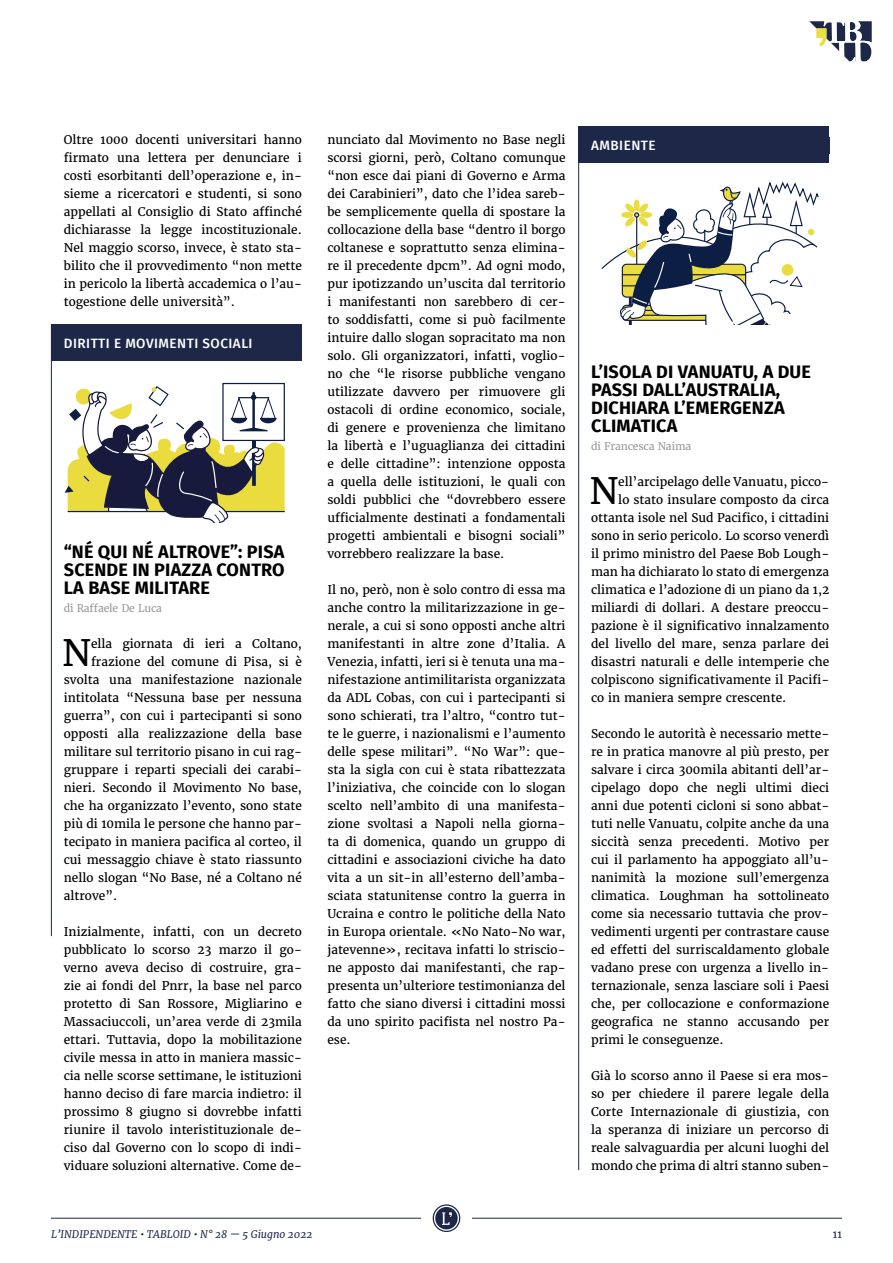
<style>
.page{position:relative;width:893px;height:1263px;background:#fff}
.page>*{position:absolute;margin:0;border:0;box-sizing:border-box;transform-origin:0 0}
.t1{font:36.15px "Merriweather";color:#000}
.t2{font:700 18px/18px "Fira Sans";letter-spacing:.01em;color:#000;text-align:justify}
.t3{font:500 13.5px "Fira Sans";letter-spacing:.035em;color:#fff}
.t4{font:12px/18px "Merriweather";color:#000;text-align:justify}
.t5{font:italic 10.5px "Merriweather";color:#1d2849}
.t6{font:10.5px "Merriweather";letter-spacing:-.015em;color:#9d9d9c}
.t7{font:10.5px "Merriweather";color:#1d2849}
</style>
<div class="page">
<hr style="left:51px;top:1218px;width:370px;height:1px;background:#1d2849">
<hr style="left:472px;top:1218px;width:370px;height:1px;background:#1d2849">
<svg style="left:433px;top:1204px;width:27px;height:28px"></svg>
<svg style="left:809px;top:21px;width:63px;height:41px"></svg>
<div style="left:51px;top:324px;width:251px;height:36px;background:#1d2849"></div>
<hr style="left:51px;top:324px;width:1px;height:612px;background:#1d2849">
<div style="left:222px;top:383px;width:63px;height:58px;border:1px solid #0c1e44"></div>
<svg style="left:65px;top:386px;width:220px;height:136px"></svg>
<div style="left:578px;top:126px;width:251px;height:36px;background:#1d2849"></div>
<hr style="left:578px;top:126px;width:1px;height:1044px;background:#1d2849">
<svg style="left:601px;top:181px;width:218px;height:144px"></svg>
<p class="t4" style="left:64px;top:131px;width:240px">Oltre 1000 docenti universitari hanno firmato una lettera per denunciare i costi esorbitanti dell’operazione e, in&shy;sieme a ricercatori e studenti, si sono appellati al Consiglio di Stato affinché dichiarasse la legge incostituzionale.<br>Nel maggio scorso, invece, è stato sta&shy;bilito che il provvedimento “non mette in pericolo la libertà accademica o l’au&shy;togestione delle università”.</p>
<p class="t3" style="left:64px;top:333px;width:190px">DIRITTI E MOVIMENTI SOCIALI</p>
<h2 class="t2" style="left:64px;top:541px;width:222px">“NÉ QUI NÉ ALTROVE”: PISA SCENDE IN PIAZZA CONTRO LA BASE MILITARE</h2>
<p class="t6" style="left:64px;top:602px;width:100px">di Raffaele De Luca</p>
<h1 class="t1" style="left:62px;top:630px;width:30px">N</h1>
<p class="t4" style="left:91px;top:635px;width:212px">ella giornata di ieri a Coltano,</p>
<p class="t4" style="left:91px;top:653px;width:212px">frazione del comune di Pisa, si è</p>
<p class="t4" style="left:64px;top:671px;width:240px">svolta una manifestazione nazionale</p>
<p class="t4" style="left:64px;top:689px;width:240px">intitolata “Nessuna base per nessuna</p>
<p class="t4" style="left:64px;top:707px;width:240px">guerra”, con cui i partecipanti si sono</p>
<p class="t4" style="left:64px;top:725px;width:240px">opposti alla realizzazione della base</p>
<p class="t4" style="left:64px;top:743px;width:240px">militare sul territorio pisano in cui rag-</p>
<p class="t4" style="left:64px;top:761px;width:240px">gruppare i reparti speciali dei carabi-</p>
<p class="t4" style="left:64px;top:779px;width:240px">nieri. Secondo il Movimento No base,</p>
<p class="t4" style="left:64px;top:797px;width:240px">che ha organizzato l’evento, sono state</p>
<p class="t4" style="left:64px;top:815px;width:240px">più di 10mila le persone che hanno par-</p>
<p class="t4" style="left:64px;top:833px;width:240px">tecipato in maniera pacifica al corteo, il</p>
<p class="t4" style="left:64px;top:851px;width:240px">cui messaggio chiave è stato riassunto</p>
<p class="t4" style="left:64px;top:869px;width:240px">nello slogan “No Base, né a Coltano né</p>
<p class="t4" style="left:64px;top:887px;width:55px">altrove”.</p>
<p class="t4" style="left:64px;top:923px;width:240px">Inizialmente, infatti, con un decreto pubblicato lo scorso 23 marzo il go&shy;verno aveva deciso di costruire, gra&shy;zie ai fondi del Pnrr, la base nel parco protetto di San Rossore, Migliarino e Massaciuccoli, un’area verde di 23mila ettari. Tuttavia, dopo la mobilitazione civile messa in atto in maniera massic&shy;cia nelle scorse settimane, le istituzioni hanno deciso di fare marcia indietro: il prossimo 8 giugno si dovrebbe infatti riunire il tavolo interistituzionale de&shy;ciso dal Governo con lo scopo di indi&shy;viduare soluzioni alternative. Come de-</p>
<p class="t4" style="left:327px;top:131px;width:240px">nunciato dal Movimento no Base negli scorsi giorni, però, Coltano comunque “non esce dai piani di Governo e Arma dei Carabinieri”, dato che l’idea sareb&shy;be semplicemente quella di spostare la collocazione della base “dentro il borgo coltanese e soprattutto senza elimina&shy;re il precedente dpcm”. Ad ogni modo, pur ipotizzando un’uscita dal territorio i manifestanti non sarebbero di cer&shy;to soddisfatti, come si può facilmente intuire dallo slogan sopracitato ma non solo. Gli organizzatori, infatti, voglio&shy;no che “le risorse pubbliche vengano utilizzate davvero per rimuovere gli ostacoli di ordine economico, sociale, di genere e provenienza che limitano la libertà e l’uguaglianza dei cittadini e delle cittadine”: intenzione opposta a quella delle istituzioni, le quali con soldi pubblici che “dovrebbero essere ufficialmente destinati a fondamentali progetti ambientali e bisogni sociali” vorrebbero realizzare la base.</p>
<p class="t4" style="left:327px;top:581px;width:240px">Il no, però, non è solo contro di essa ma anche contro la militarizzazione in ge&shy;nerale, a cui si sono opposti anche altri manifestanti in altre zone d’Italia. A Venezia, infatti, ieri si è tenuta una ma&shy;nifestazione antimilitarista organizzata da ADL Cobas, con cui i partecipanti si sono schierati, tra l’altro, “contro tut&shy;te le guerre, i nazionalismi e l’aumento delle spese militari”. “No War”: que&shy;sta la sigla con cui è stata ribattezzata l’iniziativa, che coincide con lo slogan scelto nell’ambito di una manifesta&shy;zione svoltasi a Napoli nella giorna&shy;ta di domenica, quando un gruppo di cittadini e associazioni civiche ha dato vita a un sit-in all’esterno dell’amba&shy;sciata statunitense contro la guerra in Ucraina e contro le politiche della Nato in Europa orientale. «No Nato-No war, jatevenne», recitava infatti lo striscio&shy;ne apposto dai manifestanti, che rap&shy;presenta un’ulteriore testimonianza del fatto che siano diversi i cittadini mossi da uno spirito pacifista nel nostro Pa&shy;ese.</p>
<p class="t3" style="left:591px;top:135px;width:66px">AMBIENTE</p>
<h2 class="t2" style="left:591px;top:361px;width:221px;text-align:left">L’ISOLA DI VANUATU, A DUE<br>PASSI DALL’AUSTRALIA,<br>DICHIARA L’EMERGENZA<br>CLIMATICA</h2>
<p class="t6" style="left:591px;top:440px;width:102px">di Francesca Naima</p>
<h1 class="t1" style="left:589px;top:468px;width:30px">N</h1>
<p class="t4" style="left:618px;top:473px;width:212px">ell’arcipelago delle Vanuatu, picco-</p>
<p class="t4" style="left:618px;top:491px;width:212px">lo stato insulare composto da circa</p>
<p class="t4" style="left:591px;top:509px;width:240px">ottanta isole nel Sud Pacifico, i cittadini</p>
<p class="t4" style="left:591px;top:527px;width:240px">sono in serio pericolo. Lo scorso venerdì</p>
<p class="t4" style="left:591px;top:545px;width:240px">il primo ministro del Paese Bob Lough-</p>
<p class="t4" style="left:591px;top:563px;width:240px">man ha dichiarato lo stato di emergenza</p>
<p class="t4" style="left:591px;top:581px;width:240px">climatica e l’adozione di un piano da 1,2</p>
<p class="t4" style="left:591px;top:599px;width:240px">miliardi di dollari. A destare preoccu-</p>
<p class="t4" style="left:591px;top:617px;width:240px">pazione è il significativo innalzamento</p>
<p class="t4" style="left:591px;top:635px;width:240px">del livello del mare, senza parlare dei</p>
<p class="t4" style="left:591px;top:653px;width:240px">disastri naturali e delle intemperie che</p>
<p class="t4" style="left:591px;top:671px;width:240px">colpiscono significativamente il Pacifi-</p>
<p class="t4" style="left:591px;top:689px;width:197px">co in maniera sempre crescente.</p>
<p class="t4" style="left:591px;top:725px;width:240px">Secondo le autorità è necessario mette&shy;re in pratica manovre al più presto, per salvare i circa 300mila abitanti dell’ar&shy;cipelago dopo che negli ultimi dieci anni due potenti cicloni si sono abbat&shy;tuti nelle Vanuatu, colpite anche da una siccità senza precedenti. Motivo per cui il parlamento ha appoggiato all’u&shy;nanimità la mozione sull’emergenza climatica. Loughman ha sottolineato come sia necessario tuttavia che prov&shy;vedimenti urgenti per contrastare cause ed effetti del surriscaldamento globale vadano prese con urgenza a livello in&shy;ternazionale, senza lasciare soli i Paesi che, per collocazione e conformazione geografica ne stanno accusando per primi le conseguenze.</p>
<p class="t4" style="left:591px;top:1067px;width:240px">Già lo scorso anno il Paese si era mos&shy;so per chiedere il parere legale della Corte Internazionale di giustizia, con la speranza di iniziare un percorso di reale salvaguardia per alcuni luoghi del mondo che prima di altri stanno suben-</p>
<p class="t5" style="left:51px;top:1227px;width:263px">L’INDIPENDENTE • TABLOID • N° 28 — 5 Giugno 2022</p>
<p class="t7" style="left:833px;top:1227px;width:11px">11</p>
</div>
